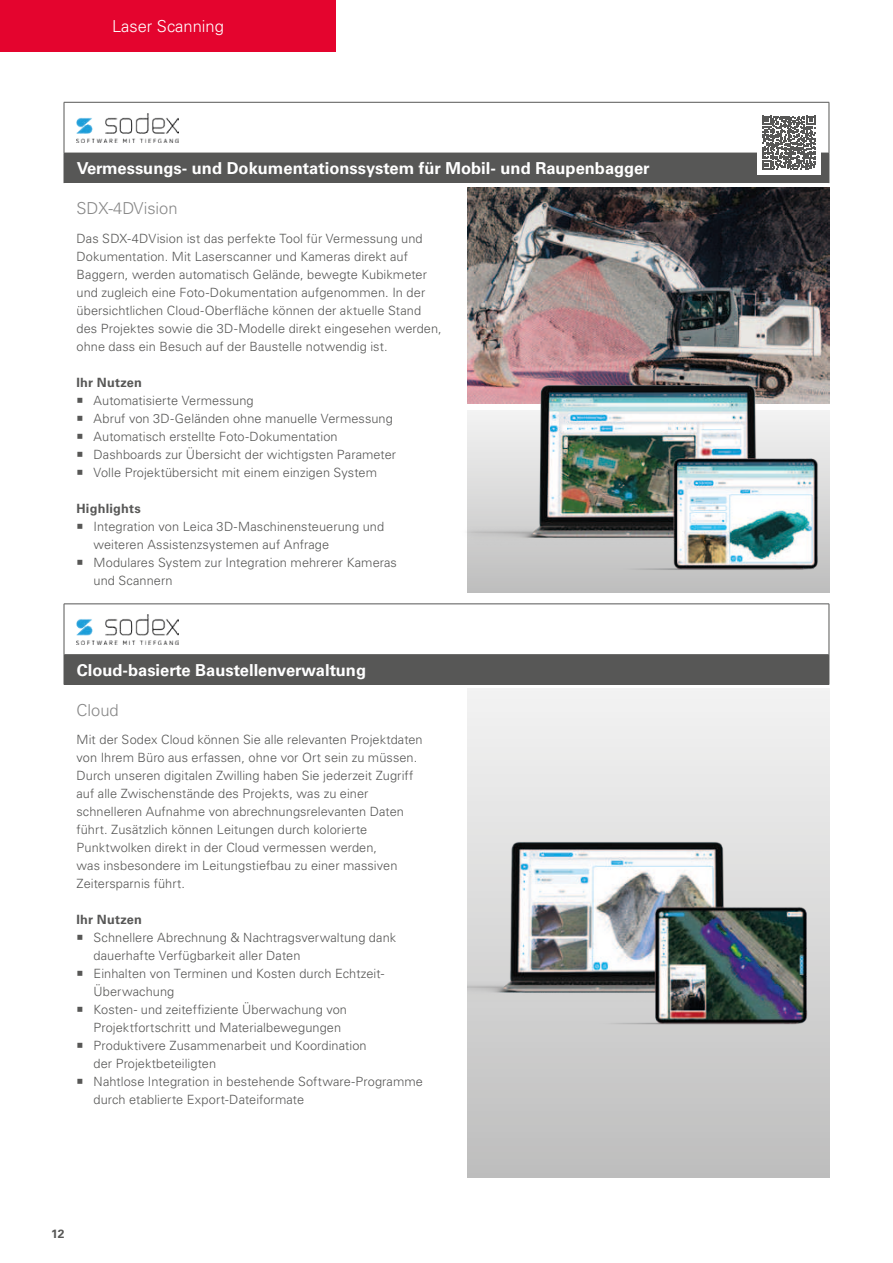
<style>
.page{position:relative;width:893px;height:1263px;background:#fff}
.page>*{position:absolute;margin:0;border:0;box-sizing:border-box;transform-origin:0 0}
.t1{font:700 16.5px "Univers LT Std";color:#fff}
.t2{font:300 16.5px "Univers LT Std";color:#888}
.t3{font:300 16.5px "Univers LT Std";color:#fff}
.t4{font:300 12.75px/18px "Univers LT Std";letter-spacing:.005em;color:#575756}
.t5{font:700 12.75px "Univers LT Std";letter-spacing:.02em;color:#575756}
.t6{font:700 12px "Univers LT Std";color:#575756}
</style>
<div class="page">
<div style="left:0;top:0;width:336px;height:52px;background:#e4042e"></div>
<div style="left:468px;top:689px;width:361px;height:489px;background:linear-gradient(to bottom,#f3f3f3,#bebebd)"></div>
<div style="left:64px;top:153px;width:765px;height:30px;background:#575756"></div>
<hr style="left:64px;top:102px;width:765px;height:1px;background:#575756">
<hr style="left:64px;top:102px;width:1px;height:51px;background:#575756">
<hr style="left:829px;top:102px;width:1px;height:51px;background:#575756">
<hr style="left:829px;top:153px;width:1px;height:30px;background:#575756">
<div style="left:64px;top:655px;width:765px;height:30px;background:#575756"></div>
<hr style="left:64px;top:604px;width:765px;height:1px;background:#575756">
<hr style="left:64px;top:604px;width:1px;height:51px;background:#575756">
<hr style="left:829px;top:604px;width:1px;height:51px;background:#575756">
<hr style="left:64px;top:654px;width:765px;height:2px;background:#575756">
<hr style="left:829px;top:655px;width:1px;height:30px;background:#575756">
<img style="left:468px;top:187px;width:361px;height:173px">
<img style="left:77px;top:113px;width:102px;height:30px">
<img style="left:77px;top:615px;width:102px;height:29px">
<img style="left:467px;top:360px;width:362px;height:232px">
<img style="left:468px;top:814px;width:357px;height:233px">
<div style="left:757px;top:111px;width:64px;height:63px;background:#fff"></div>
<svg style="left:762px;top:116px;width:53px;height:53px"></svg>
<p class="t3" style="left:112px;top:16px;width:113px">Laser Scanning</p>
<p class="t1" style="left:77px;top:159px;width:574px">Vermessungs- und Dokumentationssystem für Mobil- und Raupenbagger</p>
<p class="t2" style="left:77px;top:199px;width:103px">SDX-4DVision</p>
<p class="t4" style="left:77px;top:229px;width:367px">Das SDX-4DVision ist das perfekte Tool für Vermessung und Dokumentation. Mit Laserscanner und Kameras direkt auf Baggern, werden automatisch Gelände, bewegte Kubikmeter und zugleich eine Foto-Dokumentation aufgenommen. In der übersichtlichen Cloud-Oberfläche können der aktuelle Stand des Projektes sowie die 3D-Modelle direkt eingesehen werden, ohne dass ein Besuch auf der Baustelle notwendig ist.</p>
<p class="t5" style="left:77px;top:375px;width:67px">Ihr Nutzen</p>
<p class="t4" style="left:77px;top:391px;width:179px">○ Automatisierte Vermessung</p>
<p class="t4" style="left:77px;top:409px;width:318px">○ Abruf von 3D-Geländen ohne manuelle Vermessung</p>
<p class="t4" style="left:77px;top:427px;width:263px">○ Automatisch erstellte Foto-Dokumentation</p>
<p class="t4" style="left:77px;top:445px;width:321px">○ Dashboards zur Übersicht der wichtigsten Parameter</p>
<p class="t4" style="left:77px;top:463px;width:302px">○ Volle Projektübersicht mit einem einzigen System</p>
<p class="t5" style="left:77px;top:501px;width:66px">Highlights</p>
<p class="t4" style="left:94px;top:517px;width:292px;text-indent:-17px">○ Integration von Leica 3D-Maschinensteuerung und weiteren Assistenzsystemen auf Anfrage</p>
<p class="t4" style="left:94px;top:553px;width:305px;text-indent:-17px">○ Modulares System zur Integration mehrerer Kameras und Scannern</p>
<p class="t1" style="left:77px;top:661px;width:291px">Cloud-basierte Baustellenverwaltung</p>
<p class="t2" style="left:77px;top:700px;width:44px">Cloud</p>
<p class="t4" style="left:77px;top:731px;width:348px">Mit der Sodex Cloud können Sie alle relevanten Projektdaten von Ihrem Büro aus erfassen, ohne vor Ort sein zu müssen.<br>Durch unseren digitalen Zwilling haben Sie jederzeit Zugriff auf alle Zwischenstände des Projekts, was zu einer schnelleren Aufnahme von abrechnungsrelevanten Daten führt. Zusätzlich können Leitungen durch kolorierte Punktwolken direkt in der Cloud vermessen werden,<br>was insbesondere im Leitungstiefbau zu einer massiven Zeitersparnis führt.</p>
<p class="t5" style="left:77px;top:913px;width:67px">Ihr Nutzen</p>
<p class="t4" style="left:94px;top:929px;width:304px;text-indent:-17px">○ Schnellere Abrechnung &amp; Nachtragsverwaltung dank dauerhafte Verfügbarkeit aller Daten</p>
<p class="t4" style="left:94px;top:965px;width:292px;text-indent:-17px">○ Einhalten von Terminen und Kosten durch Echtzeit-<br>Überwachung</p>
<p class="t4" style="left:94px;top:1001px;width:255px;text-indent:-17px">○ Kosten- und zeiteffiziente Überwachung von<br>Projektfortschritt und Materialbewegungen</p>
<p class="t4" style="left:94px;top:1037px;width:275px;text-indent:-17px">○ Produktivere Zusammenarbeit und Koordination der Projektbeteiligten</p>
<p class="t4" style="left:94px;top:1073px;width:331px;text-indent:-17px">○ Nahtlose Integration in bestehende Software-Programme durch etablierte Export-Dateiformate</p>
<p class="t6" style="left:51px;top:1227px;width:15px">12</p>
</div>
